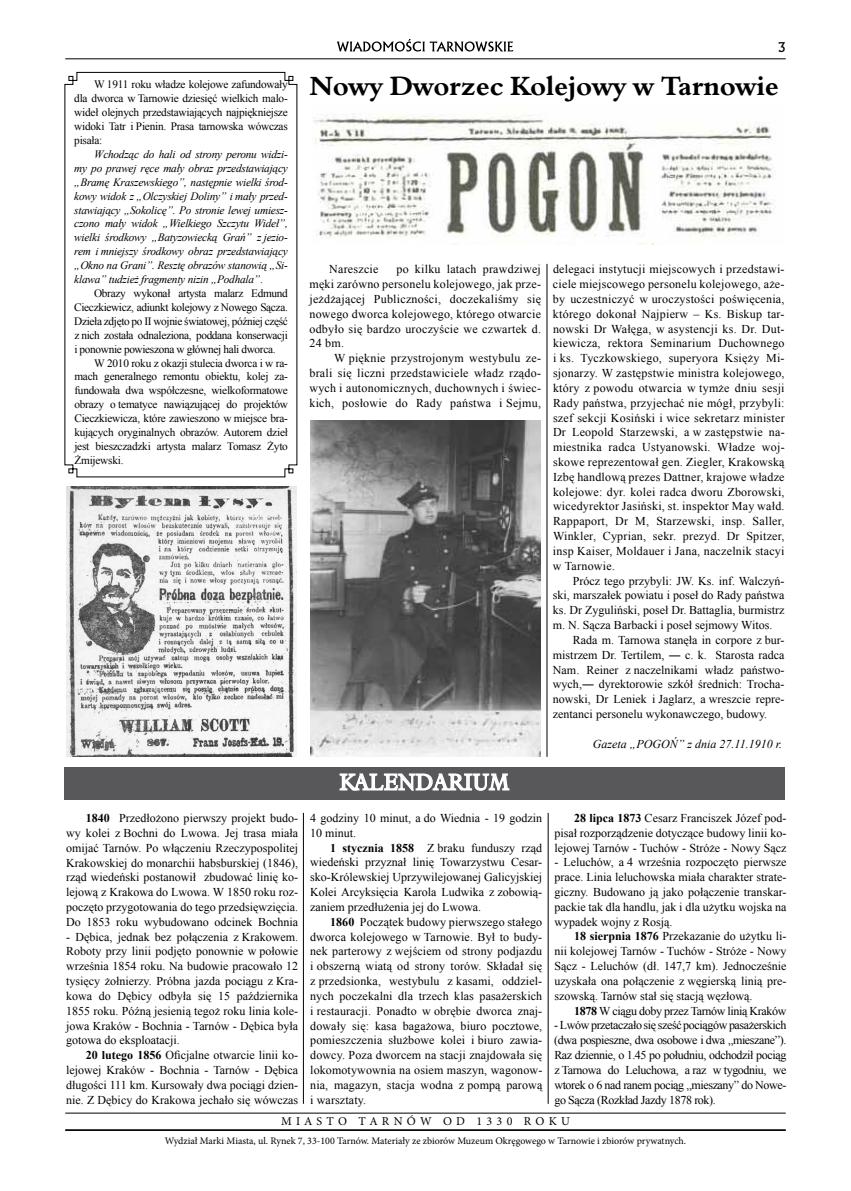
<style>
.page{position:relative;width:851px;height:1191px;background:#fff}
.page>*{position:absolute;margin:0;border:0;box-sizing:border-box;transform-origin:0 0}
.t1{font:700 26px "Aldine 401 PL";color:#000}
.t2{font:20px "Aldine 721 Lt PL";color:#fff}
.t3{font:12px/14.8px "Times New Roman";color:#000;text-align:justify}
.t4{font:12px "Times New Roman";letter-spacing:-.03em;color:#000}
.t5{font:italic 12px "Times New Roman";color:#000}
.t6{font:12px "Minion Pro";letter-spacing:.355em;color:#000}
.t7{font:12px "Times New Roman";letter-spacing:.02em;color:#000}
.t8{font:12px "Flareserif 821 PL";color:#000}
.t9{font:11.3px/13.9px "Times New Roman";letter-spacing:-.02em;color:#000;text-align:justify}
.t10{font:italic 11.3px/13.9px "Times New Roman";letter-spacing:-.02em;color:#000;text-align:justify}
.t11{font:10px "Minion Pro";letter-spacing:-.005em;color:#000}
.s1{font-style:normal}
.s2{font-weight:700}
</style>
<div class="page">
<hr style="left:65px;top:58px;width:720px;height:1px;background:#000">
<svg style="left:337px;top:39px;width:176px;height:13px"></svg>
<hr style="left:65px;top:1129px;width:720px;height:1px;background:#000">
<hr style="left:65px;top:1130px;width:720px;height:1px;background:#000">
<hr style="left:65px;top:1112px;width:720px;height:1px;background:#000">
<svg style="left:64px;top:71px;width:234px;height:407px"></svg>
<img style="left:310px;top:420px;width:231px;height:337px">
<img style="left:313px;top:113px;width:463px;height:131px">
<div style="left:64px;top:768px;width:720px;height:32px;background:#58585a"></div>
<svg style="left:339px;top:773px;width:171px;height:18px"></svg>
<img style="left:66px;top:486px;width:230px;height:271px">
<hr style="left:546px;top:264px;width:1px;height:493px;background:#000">
<hr style="left:303px;top:813px;width:1px;height:290px;background:#000">
<hr style="left:548px;top:813px;width:1px;height:290px;background:#000">
<p class="t9" style="left:74px;top:78px;width:215px;text-indent:20px">W 1911 roku władze kolejowe zafundowały dla dworca w Tarnowie dziesięć wielkich malo&shy;wideł olejnych przedstawiających najpiękniejsze widoki Tatr i Pienin. Prasa tarnowska wówczas pisała:</p>
<p class="t10" style="left:74px;top:147px;width:215px;text-indent:20px">Wchodząc do hali od strony peronu widzi&shy;my po prawej ręce mały obraz przedstawiający „Bramę Kraszewskiego”, następnie wielki środ&shy;kowy widok z „Olczyskiej Doliny” i mały przed&shy;stawiający „Sokolicę”. Po stronie lewej umiesz&shy;czono mały widok „Wielkiego Szczytu Wideł”, wielki środkowy „Batyzowiecką Grań” z jezio&shy;rem i mniejszy środkowy obraz przedstawiający „Okno na Grani”. Resztę obrazów stanowią „Si&shy;klawa” tudzież fragmenty nizin „Podhala”<span class="s1">.</span></p>
<p class="t9" style="left:74px;top:286px;width:215px;text-indent:20px">Obrazy wykonał artysta malarz Edmund Cieczkiewicz, adiunkt kolejowy z Nowego Sącza.<br>Dzieła zdjęto po II wojnie światowej, później część z nich została odnaleziona, poddana konserwacji i ponownie powieszona w głównej hali dworca.</p>
<p class="t9" style="left:74px;top:355px;width:215px;text-indent:20px">W 2010 roku z okazji stulecia dworca i w ra&shy;mach generalnego remontu obiektu, kolej za&shy;fundowała dwa współczesne, wielkoformatowe obrazy o tematyce nawiązującej do projektów Cieczkiewicza, które zawieszono w miejsce bra&shy;kujących oryginalnych obrazów. Autorem dzieł jest bieszczadzki artysta malarz Tomasz Żyto Żmijewski.</p>
<p class="t3" style="left:66px;top:810px;width:233px;text-indent:20px"><span class="s2">1840</span> Przedłożono pierwszy projekt budo&shy;wy kolei z Bochni do Lwowa. Jej trasa miała omijać Tarnów. Po włączeniu Rzeczypospolitej Krakowskiej do monarchii habsburskiej (1846), rząd wiedeński postanowił zbudować linię ko&shy;lejową z Krakowa do Lwowa. W 1850 roku roz&shy;poczęto przygotowania do tego przedsięwzięcia.<br>Do 1853 roku wybudowano odcinek Bochnia</p>
<p class="t3" style="left:66px;top:929px;width:233px">- Dębica, jednak bez połączenia z Krakowem.<br>Roboty przy linii podjęto ponownie w połowie września 1854 roku. Na budowie pracowało 12 tysięcy żołnierzy. Próbna jazda pociągu z Kra&shy;kowa do Dębicy odbyła się 15 października 1855 roku. Późną jesienią tegoż roku linia kole&shy;jowa Kraków - Bochnia - Tarnów - Dębica była gotowa do eksploatacji.</p>
<p class="t3" style="left:66px;top:1047px;width:233px;text-indent:20px"><span class="s2">20 lutego 1856</span> Oficjalne otwarcie linii ko&shy;lejowej Kraków - Bochnia - Tarnów - Dębica długości 111 km. Kursowały dwa pociągi dzien&shy;nie. Z Dębicy do Krakowa jechało się wówczas</p>
<p class="t8" style="left:778px;top:39px;width:10px">3</p>
<h1 class="t1" style="left:309px;top:69px;width:471px">Nowy Dworzec Kolejowy w Tarnowie</h1>
<p class="t3" style="left:309px;top:262px;width:233px;text-indent:87px">po kilku latach prawdziwej męki zarówno personelu kolejowego, jak prze&shy;jeżdżającej Publiczności, doczekaliśmy się nowego dworca kolejowego, którego otwarcie odbyło się bardzo uroczyście we czwartek d.<br>24 bm.</p>
<p class="t3" style="left:309px;top:351px;width:233px;text-indent:25px">W pięknie przystrojonym westybulu ze&shy;brali się liczni przedstawiciele władz rządo&shy;wych i autonomicznych, duchownych i świec&shy;kich, posłowie do Rady państwa i Sejmu,</p>
<p class="t7" style="left:329px;top:261px;width:51px">Nareszcie</p>
<p class="t3" style="left:553px;top:262px;width:233px">delegaci instytucji miejscowych i przedstawi&shy;ciele miejscowego personelu kolejowego, aże&shy;by uczestniczyć w uroczystości poświęcenia, którego dokonał Najpierw – Ks. Biskup tar&shy;nowski Dr Wałęga, w asystencji ks. Dr. Dut&shy;kiewicza, rektora Seminarium Duchownego i ks. Tyczkowskiego, superyora Księży Mi&shy;sjonarzy. W zastępstwie ministra kolejowego, który z powodu otwarcia w tymże dniu sesji Rady państwa, przyjechać nie mógł, przybyli: szef sekcji Kosiński i wice sekretarz minister Dr Leopold Starzewski, a w zastępstwie na&shy;miestnika radca Ustyanowski. Władze woj&shy;skowe reprezentował gen. Ziegler, Krakowską Izbę handlową prezes Dattner, krajowe władze kolejowe: dyr. kolei radca dworu Zborowski, wicedyrektor Jasiński, st. inspektor May wałd.<br>Rappaport, Dr M, Starzewski, insp. Saller, Winkler, Cyprian, sekr. prezyd. Dr Spitzer, insp Kaiser, Moldauer i Jana, naczelnik stacyi w Tarnowie.</p>
<p class="t3" style="left:553px;top:573px;width:233px;text-indent:20px">Prócz tego przybyli: JW. Ks. inf. Walczyń&shy;ski, marszałek powiatu i poseł do Rady państwa ks. Dr Zyguliński, poseł Dr. Battaglia, burmistrz m. N. Sącza Barbacki i poseł sejmowy Witos.</p>
<p class="t3" style="left:553px;top:632px;width:233px;text-indent:20px">Rada m. Tarnowa stanęła in corpore z bur&shy;mistrzem Dr. Tertilem, ― c. k. Starosta radca Nam. Reiner z naczelnikami władz państwo&shy;wych,― dyrektorowie szkół średnich: Trocha&shy;nowski, Dr Leniek i Jaglarz, a wreszcie repre&shy;zentanci personelu wykonawczego, budowy.</p>
<p class="t5" style="left:592px;top:735px;width:191px">Gazeta „POGOŃ” z dnia 27.11.1910 r.</p>
<h2 class="t2" style="left:339px;top:768px;width:171px">KALENDARIUM</h2>
<p class="t3" style="left:310px;top:810px;width:233px">4 godziny 10 minut, a do Wiednia - 19 godzin<br>10 minut.</p>
<p class="t3" style="left:310px;top:840px;width:233px;text-indent:20px"><span class="s2">1 stycznia 1858</span> Z braku funduszy rząd wiedeński przyznał linię Towarzystwu Cesar&shy;sko-Królewskiej Uprzywilejowanej Galicyjskiej Kolei Arcyksięcia Karola Ludwika z zobowią&shy;zaniem przedłużenia jej do Lwowa.</p>
<p class="t3" style="left:310px;top:914px;width:234px;text-indent:20px"><span class="s2">1860</span> Początek budowy pierwszego stałego dworca kolejowego w Tarnowie. Był to budy&shy;nek parterowy z wejściem od strony podjazdu i obszerną wiatą od strony torów. Składał się z przedsionka, westybulu z kasami, oddziel&shy;nych poczekalni dla trzech klas pasażerskich i restauracji. Ponadto w obrębie dworca znaj&shy;dowały się: kasa bagażowa, biuro pocztowe, pomieszczenia służbowe kolei i biuro zawia&shy;dowcy. Poza dworcem na stacji znajdowała się lokomotywownia na osiem maszyn, wagonow&shy;nia, magazyn, stacja wodna z pompą parową i warsztaty.</p>
<p class="t3" style="left:554px;top:810px;width:233px;text-indent:20px"><span class="s2">28 lipca 1873</span> Cesarz Franciszek Józef pod&shy;pisał rozporządzenie dotyczące budowy linii ko&shy;lejowej Tarnów - Tuchów - Stróże - Nowy Sącz</p>
<p class="t3" style="left:554px;top:854px;width:233px">- Leluchów, a 4 września rozpoczęto pierwsze prace. Linia leluchowska miała charakter strate&shy;giczny. Budowano ją jako połączenie transkar&shy;packie tak dla handlu, jak i dla użytku wojska na wypadek wojny z Rosją.</p>
<p class="t3" style="left:554px;top:929px;width:233px;text-indent:20px"><span class="s2">18 sierpnia 1876</span> Przekazanie do użytku li&shy;nii kolejowej Tarnów - Tuchów - Stróże - Nowy Sącz - Leluchów (dł. 147,7 km). Jednocześnie uzyskała ona połączenie z węgierską linią pre&shy;szowską. Tarnów stał się stacją węzłową.</p>
<p class="t4" style="left:574px;top:1002px;width:214px"><span class="s2">1878</span> W ciągu doby przez Tarnów linią Kraków</p>
<p class="t3" style="left:554px;top:1017px;width:233px">- Lwów przetaczało się sześć pociągów pasażerskich (dwa pospieszne, dwa osobowe i dwa „mieszane”).<br>Raz dziennie, o 1.45 po południu, odchodził pociąg z Tarnowa do Leluchowa, a raz w tygodniu, we wtorek o 6 nad ranem pociąg „mieszany” do Nowe&shy;go Sącza (Rozkład Jazdy 1878 rok).</p>
<p class="t6" style="left:281px;top:1113px;width:290px">MIASTO TARNÓW OD 1330 ROKU</p>
<p class="t11" style="left:165px;top:1134px;width:523px">Wydział Marki Miasta, ul. Rynek 7, 33-100 Tarnów. Materiały ze zbiorów Muzeum Okręgowego w Tarnowie i zbiorów prywatnych.</p>
</div>
